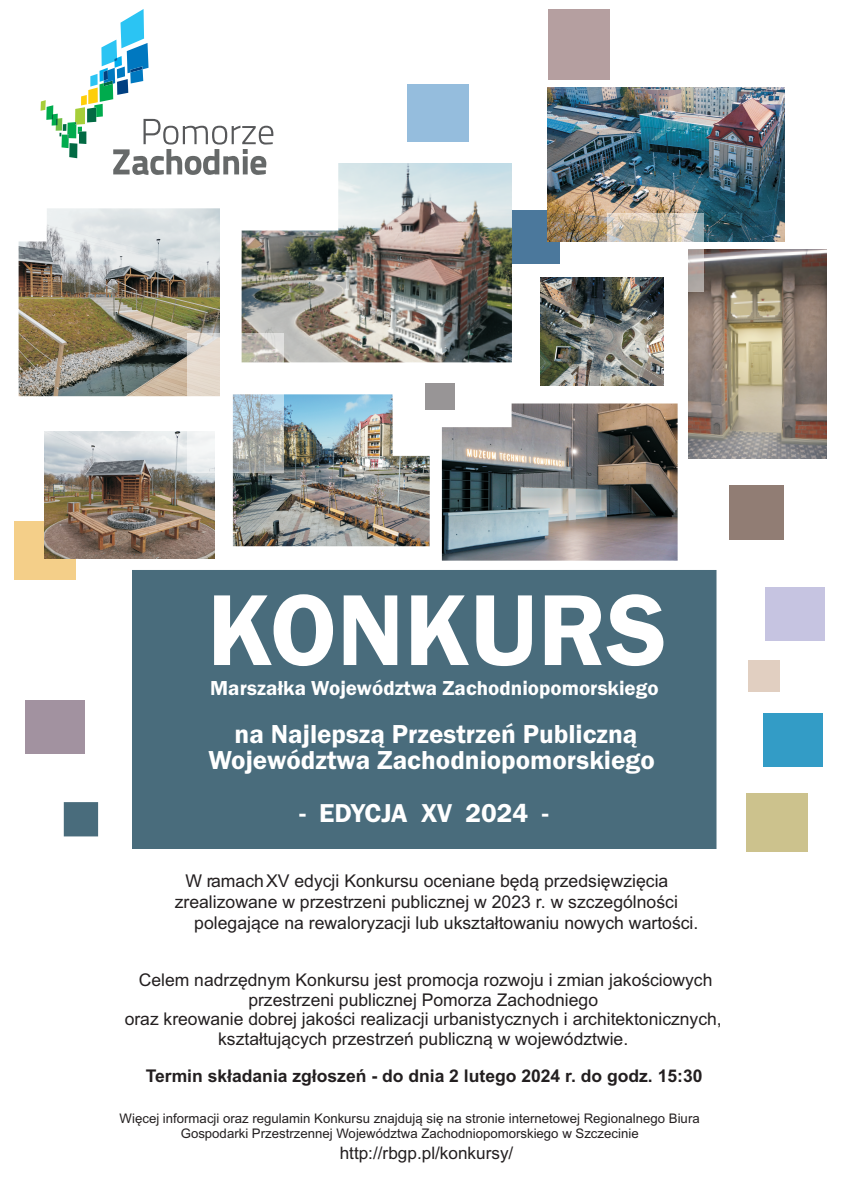
<style>
.page{position:relative;width:842px;height:1191px;background:#fff}
.page>*{position:absolute;margin:0;border:0;box-sizing:border-box;transform-origin:0 0}
.t1{font:600 104.5px "Franklin Gothic";color:#fff}
.t2{font:600 27px/26.5px "Franklin Gothic";color:#fff;text-align:center}
.t3{font:600 26.8px "Franklin Gothic";color:#fff}
.t4{font:600 21px "Franklin Gothic";color:#fff}
.t5{font:17.6px "Arial";color:#231f20}
.t6{font:17.5px/19.6px "Arial";color:#231f20;text-align:center}
.t7{font:700 17.5px "Arial";color:#231f20}
.t8{font:17.2px "Arial";color:#231f20}
.t9{font:13.2px/14.8px "Arial";color:#231f20;text-align:center}
</style>
<div class="page">
<div style="left:748px;top:660px;width:31px;height:31px;background:#e1cfc1"></div>
<div style="left:132px;top:570px;width:585px;height:279px;background:#496c7c"></div>
<svg style="left:41px;top:9px;width:232px;height:166px"></svg>
<svg style="left:703px;top:189px;width:124px;height:163px"></svg>
<div style="left:64px;top:802px;width:34px;height:34px;background:#496c7c"></div>
<div style="left:746px;top:793px;width:61px;height:58px;background:#ccc28d"></div>
<div style="left:501px;top:210px;width:59px;height:54px;background:#4b789c"></div>
<div style="left:14px;top:522px;width:61px;height:58px;background:#f4cf89"></div>
<div style="left:496px;top:518px;width:46px;height:47px;background:#fff;opacity:.5"></div>
<div style="left:548px;top:9px;width:61px;height:70px;background:#b59fa0"></div>
<div style="left:25px;top:700px;width:59px;height:54px;background:#a292a0"></div>
<div style="left:763px;top:713px;width:59px;height:53px;background:#339cc6"></div>
<div style="left:730px;top:485px;width:54px;height:54px;background:#917d74"></div>
<div style="left:766px;top:587px;width:59px;height:53px;background:#c6c4e1"></div>
<img style="left:19px;top:208px;width:201px;height:188px">
<img style="left:45px;top:431px;width:170px;height:127px">
<img style="left:233px;top:394px;width:197px;height:152px">
<img style="left:442px;top:403px;width:236px;height:157px">
<img style="left:547px;top:87px;width:237px;height:154px">
<img style="left:688px;top:249px;width:138px;height:209px">
<img style="left:242px;top:163px;width:270px;height:199px">
<div style="left:607px;top:213px;width:96px;height:78px;background:#fff;opacity:.5"></div>
<div style="left:187px;top:334px;width:96px;height:139px;background:#fff;opacity:.5"></div>
<img style="left:541px;top:278px;width:123px;height:108px">
<div style="left:425px;top:383px;width:30px;height:26px;background:#989596"></div>
<div style="left:407px;top:84px;width:62px;height:58px;background:#95bddd"></div>
<h1 class="t1" style="left:207px;top:592px;width:462px">KONKURS</h1>
<p class="t4" style="left:210px;top:680px;width:450px">Marsza³ka Województwa Zachodniopomorskiego</p>
<h2 class="t2" style="left:208px;top:722px;width:448px">na Najlepsz¹ Przestrzeñ Publiczn¹<br>Województwa Zachodniopomorskiego</h2>
<h3 class="t3" style="left:299px;top:803px;width:251px">- EDYCJA XV 2024 -</h3>
<p class="t5" style="left:185px;top:874px;width:485px">W ramach XV edycji Konkursu oceniane bêd¹ przedsiêwziêcia</p>
<p class="t5" style="left:175px;top:895px;width:505px">zrealizowane w przestrzeni publicznej w 2023 r. w szczególnoœci</p>
<p class="t5" style="left:194px;top:916px;width:506px">polegaj¹ce na rewaloryzacji lub ukszta³towaniu nowych wartoœci.</p>
<p class="t6" style="left:125px;top:971px;width:599px">Celem nadrzêdnym Konkursu jest promocja rozwoju i zmian jakoœciowych przestrzeni publicznej Pomorza Zachodniego<br>oraz kreowanie dobrej jakoœci realizacji urbanistycznych i architektonicznych, kszta³tuj¹cych przestrzeñ publiczn¹ w województwie.</p>
<p class="t7" style="left:146px;top:1069px;width:558px">Termin sk³adania zg³oszeñ - do dnia 2 lutego 2024 r. do godz. 15:30</p>
<p class="t9" style="left:120px;top:1112px;width:582px">Wiêcej informacji oraz regulamin Konkursu znajduj¹ siê na stronie internetowej Regionalnego Biura<br>Gospodarki Przestrzennej Województwa Zachodniopomorskiego w Szczecinie</p>
<p class="t8" style="left:340px;top:1146px;width:175px">http://rbgp.pl/konkursy/</p>
</div>
